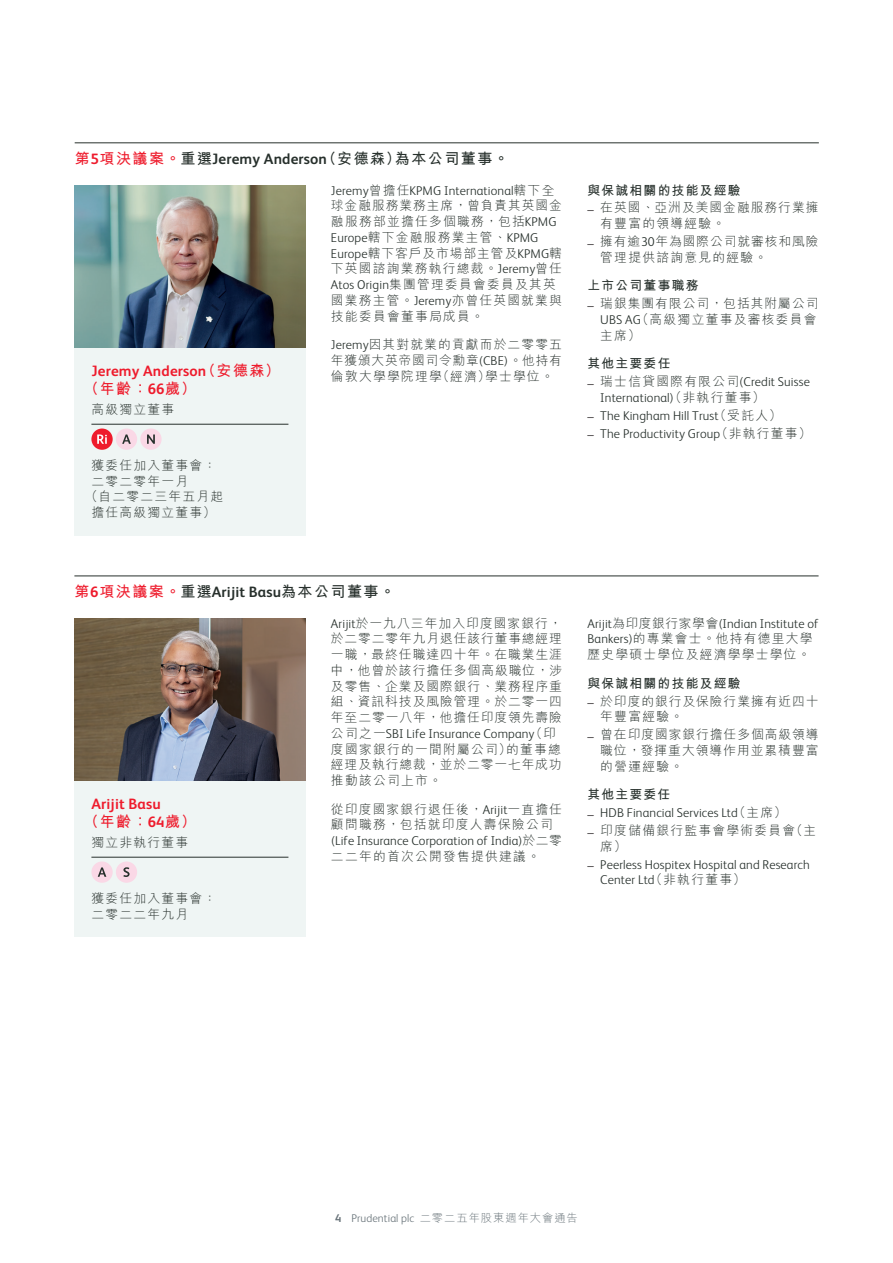
<style>
.page{position:relative;width:893px;height:1263px;background:#fff}
.page>*{position:absolute;margin:0;border:0;box-sizing:border-box;transform-origin:0 0}
.t1{font:700 15px "M Hei HK";letter-spacing:.1em;color:#27302c}
.t2{font:700 15px "FS Albert Pro";letter-spacing:.01em;color:#ee1b2c}
.t3{font:700 15px "FS Albert Pro";letter-spacing:.01em;color:#27302c}
.t4{font:700 15px "M Hei HK";color:#ee1b2c}
.t5{font:300 12.75px/15.8px "M Hei HK";letter-spacing:.095em;color:#27302c}
.t6{font:300 12.75px/15.8px "FS Albert Pro";letter-spacing:.01em;color:#27302c}
.t7{font:300 12.75px/15.8px "M Hei HK";letter-spacing:.075em;color:#27302c}
.t8{font:700 12.75px "M Hei HK";letter-spacing:.1em;color:#27302c}
.t9{font:300 12.75px/15.8px "M Hei HK";letter-spacing:.07em;color:#27302c}
.t10{font:300 11.25px "FS Albert Pro";letter-spacing:.01em;color:#687379}
.s1{color:#ee1b2c}
.s2{font-family:"FS Albert Pro";color:#ee1b2c}
.s3{font-family:"FS Albert Pro"}
.s4{font-family:"M Hei HK"}
.s5{font-family:"FS Albert Pro";color:#231f20}
.s6{color:#231f20}
.s7{font-family:"M Hei HK";color:#ee1b2c}
.s8{font-weight:700}
</style>
<div class="page">
<hr style="left:75px;top:142px;width:744px;height:1px;background:#27302c">
<hr style="left:74px;top:575px;width:745px;height:1px;background:#27302c">
<img style="left:74px;top:186px;width:231px;height:162px">
<div style="left:74px;top:348px;width:231px;height:188px;background:#eff5f4"></div>
<hr style="left:91px;top:424px;width:197px;height:1px;background:#27302c">
<div style="left:116px;top:428px;width:21px;height:22px;background:#fad8e6;border-radius:50%"></div>
<svg style="left:122px;top:434px;width:9px;height:10px"></svg>
<div style="left:91px;top:428px;width:22px;height:22px;background:#ee1b2c;border-radius:50%"></div>
<svg style="left:97px;top:434px;width:10px;height:10px"></svg>
<div style="left:140px;top:428px;width:22px;height:22px;background:#fad8e6;border-radius:50%"></div>
<svg style="left:147px;top:434px;width:8px;height:10px"></svg>
<img style="left:74px;top:619px;width:231px;height:162px">
<div style="left:74px;top:781px;width:231px;height:156px;background:#eff5f4"></div>
<hr style="left:91px;top:857px;width:197px;height:1px;background:#27302c">
<div style="left:91px;top:861px;width:22px;height:22px;background:#fad8e6;border-radius:50%"></div>
<svg style="left:98px;top:867px;width:8px;height:10px"></svg>
<div style="left:116px;top:861px;width:21px;height:22px;background:#fad8e6;border-radius:50%"></div>
<svg style="left:123px;top:867px;width:7px;height:10px"></svg>
<p class="t1" style="left:75px;top:148px;width:436px"><span class="s1">第</span><span class="s2">5</span><span class="s1">項決議案。</span>重選<span class="s3">Jeremy Anderson</span>（安德森）為本公司董事。</p>
<p class="t2" style="left:91px;top:360px;width:190px">Jeremy Anderson<span class="s4">（安德森）</span></p>
<p class="t4" style="left:84px;top:377px;width:114px">（年齡：<span class="s3">66</span>歲）</p>
<p class="t5" style="left:91px;top:401px;width:84px">高級獨立董事</p>
<p class="t5" style="left:91px;top:457px;width:126px">獲委任加入董事會：</p>
<p class="t5" style="left:91px;top:472px;width:98px">二零二零年一月</p>
<p class="t5" style="left:85px;top:488px;width:140px">（自二零二三年五月起</p>
<p class="t5" style="left:91px;top:504px;width:126px">擔任高級獨立董事）</p>
<p class="t6" style="left:331px;top:182px;width:225px">Jeremy<span class="s4">曾擔任</span>KPMG International<span class="s4">轄下全</span></p>
<p class="t7" style="left:331px;top:197px;width:233px">球金融服務業務主席，曾負責其英國金融服務部並擔任多個職務，包括<span class="s3">KPMG</span></p>
<p class="t6" style="left:331px;top:229px;width:209px">Europe<span class="s4">轄下金融服務業主管、</span>KPMG</p>
<p class="t5" style="left:331px;top:245px;width:233px"><span class="s3">Europe</span>轄下客戶及市場部主管及<span class="s3">KPMG</span>轄下英國諮詢業務執行總裁。<span class="s3">Jeremy</span>曾任<br><span class="s3">Atos Origin</span>集團管理委員會委員及其英國業務主管。<span class="s3">Jeremy</span>亦曾任英國就業與技能委員會董事局成員。</p>
<p class="t5" style="left:331px;top:336px;width:233px;text-align:justify"><span class="s3">Jeremy</span>因其對就業的貢獻而於二零零五年獲頒大英帝國司令勳章<span class="s3">(CBE)</span>。他持有倫敦大學學院理學（經濟）學士學位。</p>
<p class="t8" style="left:587px;top:181px;width:154px">與保誠相關的技能及經驗</p>
<p class="t5" style="left:600px;top:199px;width:220px;text-indent:-13px"><span class="s5">–</span> 在英國、亞洲及美國金融服務行業擁有豐富的領導經驗。</p>
<p class="t9" style="left:600px;top:233px;width:220px;text-indent:-13px"><span class="s5">–</span> 擁有逾<span class="s3">30</span>年為國際公司就審核和風險管理提供諮詢意見的經驗。</p>
<p class="t8" style="left:587px;top:276px;width:112px">上市公司董事職務</p>
<p class="t5" style="left:600px;top:295px;width:220px;text-indent:-13px"><span class="s5">–</span> 瑞銀集團有限公司，包括其附屬公司<br><span class="s3">UBS AG</span>（高級獨立董事及審核委員會主席）</p>
<p class="t8" style="left:587px;top:354px;width:84px">其他主要委任</p>
<p class="t6" style="left:600px;top:373px;width:211px;text-indent:-13px"><span class="s6">–</span> <span class="s4">瑞士信貸國際有限公司</span>(Credit Suisse<br>International)<span class="s4">（非執行董事）</span></p>
<p class="t6" style="left:587px;top:407px;width:195px"><span class="s6">–</span> The Kingham Hill Trust<span class="s4">（受託人）</span></p>
<p class="t6" style="left:587px;top:425px;width:225px"><span class="s6">–</span> The Productivity Group<span class="s4">（非執行董事）</span></p>
<p class="t3" style="left:74px;top:582px;width:322px"><span class="s7">第</span><span class="s1">6</span><span class="s7">項決議案。</span><span class="s4">重選</span>Arijit Basu<span class="s4">為本公司董事。</span></p>
<p class="t2" style="left:91px;top:793px;width:71px">Arijit Basu</p>
<p class="t4" style="left:84px;top:810px;width:114px">（年齡：<span class="s3">64</span>歲）</p>
<p class="t5" style="left:91px;top:834px;width:98px">獨立非執行董事</p>
<p class="t5" style="left:91px;top:890px;width:126px">獲委任加入董事會：二零二二年九月</p>
<p class="t5" style="left:331px;top:615px;width:233px;text-align:justify"><span class="s3">Arijit</span>於一九八三年加入印度國家銀行，於二零二零年九月退任該行董事總經理一職，最終任職達四十年。在職業生涯中，他曾於該行擔任多個高級職位，涉及零售、企業及國際銀行、業務程序重組、資訊科技及風險管理。於二零一四年至二零一八年，他擔任印度領先壽險</p>
<p class="t6" style="left:331px;top:725px;width:226px"><span class="s4">公司之一</span>SBI Life Insurance Company<span class="s4">（印</span></p>
<p class="t5" style="left:331px;top:741px;width:233px;text-align:justify">度國家銀行的一間附屬公司）的董事總經理及執行總裁，並於二零一七年成功推動該公司上市。</p>
<p class="t5" style="left:331px;top:801px;width:233px">從印度國家銀行退任後，<span class="s3">Arijit</span>一直擔任顧問職務，包括就印度人壽保險公司</p>
<p class="t6" style="left:331px;top:832px;width:233px">(Life Insurance Corporation of India)<span class="s4">於二零</span></p>
<p class="t5" style="left:331px;top:848px;width:211px">二二年的首次公開發售提供建議。</p>
<p class="t6" style="left:587px;top:615px;width:232px">Arijit<span class="s4">為印度銀行家學會</span>(Indian Institute of</p>
<p class="t5" style="left:587px;top:630px;width:227px"><span class="s3">Bankers)</span>的專業會士。他持有德里大學歷史學碩士學位及經濟學學士學位。</p>
<p class="t8" style="left:587px;top:674px;width:154px">與保誠相關的技能及經驗</p>
<p class="t7" style="left:600px;top:692px;width:220px;text-indent:-13px"><span class="s5">–</span> 於印度的銀行及保險行業擁有近四十年豐富經驗。</p>
<p class="t5" style="left:600px;top:726px;width:220px;text-align:justify;text-indent:-13px"><span class="s5">–</span> 曾在印度國家銀行擔任多個高級領導職位，發揮重大領導作用並累積豐富的營運經驗。</p>
<p class="t8" style="left:587px;top:785px;width:84px">其他主要委任</p>
<p class="t6" style="left:587px;top:804px;width:201px"><span class="s6">–</span> HDB Financial Services Ltd<span class="s4">（主席）</span></p>
<p class="t5" style="left:600px;top:822px;width:218px;text-indent:-13px"><span class="s5">–</span> 印度儲備銀行監事會學術委員會（主席）</p>
<p class="t6" style="left:600px;top:855px;width:211px;text-indent:-13px"><span class="s6">–</span> Peerless Hospitex Hospital and Research<br>Center Ltd<span class="s4">（非執行董事）</span></p>
<p class="t10" style="left:335px;top:1210px;width:244px"><span class="s8">4</span> Prudential plc <span class="s4">二零二五年股東週年大會通告</span></p>
</div>
